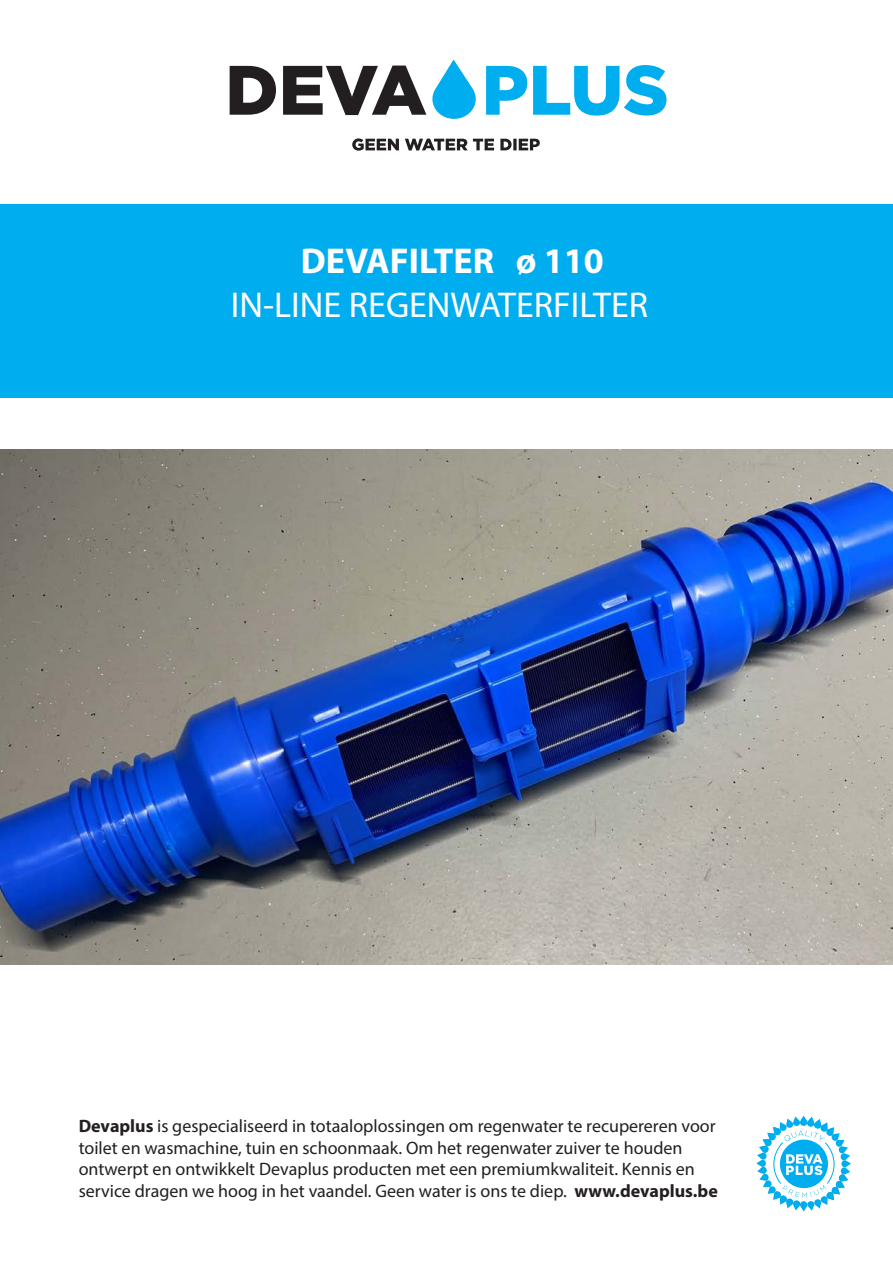
<style>
.page{position:relative;width:893px;height:1263px;background:#fff}
.page>*{position:absolute;margin:0;border:0;box-sizing:border-box;transform-origin:0 0}
.t1{font:36px "Myriad Pro";color:#fff}
.t2{font:700 36px "Myriad Pro";color:#fff}
.t3{font:18px/21.6px "Myriad Pro";color:#231f20}
.s1{font-weight:700}
</style>
<div class="page">
<div style="left:0;top:204px;width:893px;height:194px;background:#00aeef"></div>
<svg style="left:756px;top:1116px;width:95px;height:95px"></svg>
<svg style="left:486px;top:65px;width:180px;height:51px"></svg>
<svg style="left:230px;top:66px;width:196px;height:49px"></svg>
<svg style="left:432px;top:60px;width:44px;height:59px"></svg>
<svg style="left:352px;top:138px;width:188px;height:13px"></svg>
<img style="left:0;top:449px;width:893px;height:516px">
<p class="t2" style="left:301px;top:238px;width:305px">DEVAFILTER ø 110</p>
<p class="t1" style="left:231px;top:282px;width:419px">IN-LINE REGENWATERFILTER</p>
<p class="t3" style="left:79px;top:1115px;width:641px"><span class="s1">Devaplus</span> is gespecialiseerd in totaaloplossingen om regenwater te recupereren voor toilet en wasmachine, tuin en schoonmaak. Om het regenwater zuiver te houden ontwerpt en ontwikkelt Devaplus producten met een premiumkwaliteit. Kennis en service dragen we hoog in het vaandel. Geen water is ons te diep. <span class="s1">www.devaplus.be</span></p>
</div>
